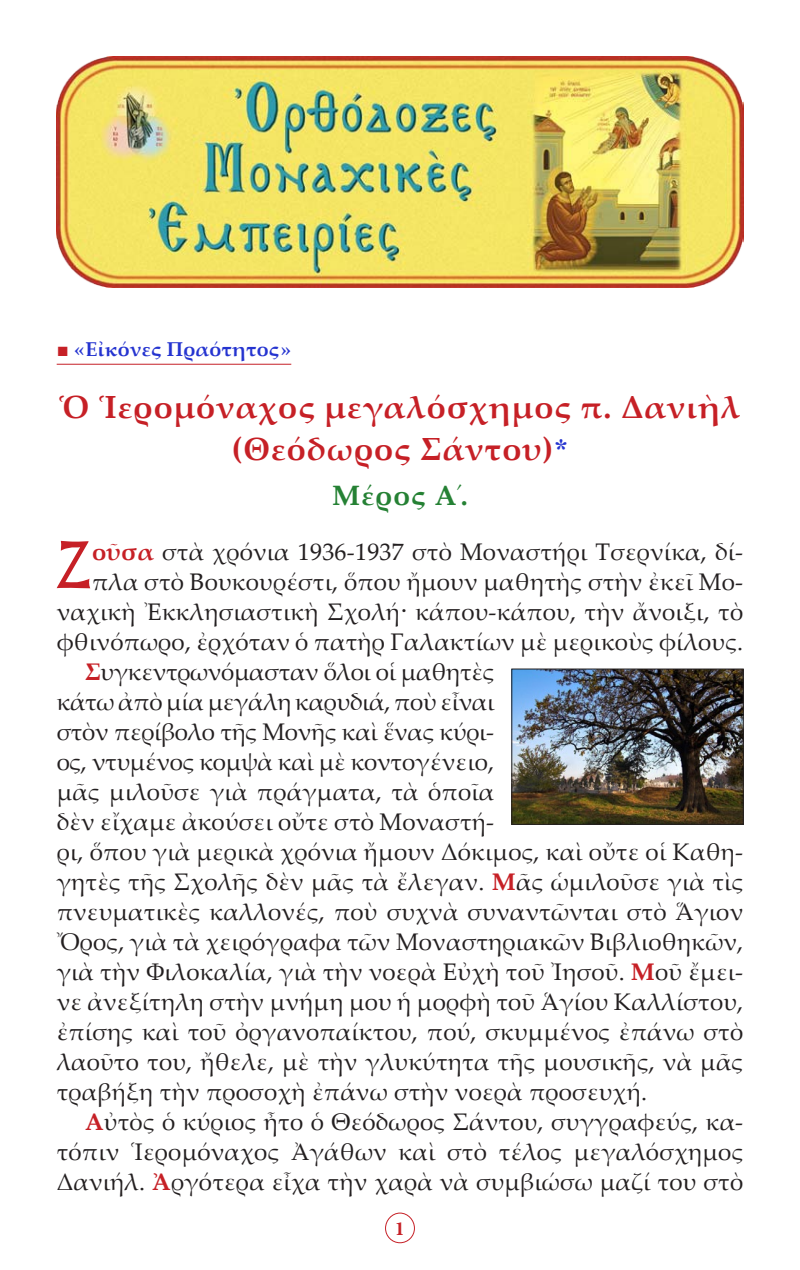
<style>
.page{position:relative;width:800px;height:1270px;background:#fff}
.page>*{position:absolute;margin:0;border:0;box-sizing:border-box;transform-origin:0 0}
.t1{font:66.6px "BYZIMAK";color:#c62026}
.t2{font:700 32px "Palatino Linotype";letter-spacing:.03em;color:#c62026}
.t3{font:700 28px "Palatino Linotype";letter-spacing:.04em;color:#258134}
.t4{font:24px/30px "Palatino Linotype";letter-spacing:.01em;color:#231f20;text-align:right}
.t5{font:700 20px "Palatino Linotype";letter-spacing:.01em;color:#2534d0}
.t6{font:700 20px "Minion Pro";color:#c62026}
.s1{font-family:"CTOS New Times Roman Test 1";font-weight:400;color:#c62026}
.s2{font-family:"CTOS New Times Bold Test 1";font-weight:400;font-size:28px;color:#2534d0}
.s3{font-weight:700;color:#c62026}
</style>
<div class="page">
<div style="left:385px;top:1213px;width:30px;height:30px;border:1px solid #c62026;border-radius:50%"></div>
<hr style="left:57px;top:364px;width:234px;height:1px;background:#c62026">
<img style="left:57px;top:57px;width:686px;height:230px">
<img style="left:513px;top:670px;width:229px;height:153px">
<div style="left:511px;top:668px;width:233px;height:157px;border:1px solid #231f20"></div>
<p class="t5" style="left:57px;top:335px;width:236px"><span class="s1">■</span> «Εἰκόνες Πραότητος»</p>
<p class="t2" style="left:60px;top:385px;width:682px">Ὁ Ἱερομόναχος μεγαλόσχημος π. Δανιὴλ</p>
<p class="t2" style="left:232px;top:426px;width:338px">(Θεόδωρος Σάντου)<span class="s2">*</span></p>
<p class="t3" style="left:332px;top:476px;width:137px">Μέρος Α´.</p>
<p class="t1" style="left:56px;top:525px;width:38px">Ζ</p>
<p class="t4" style="left:57px;top:536px;width:688px"><span class="s3">οῦσα</span> στὰ χρόνια 1936-1937 στὸ Μοναστήρι Τσερνίκα, δί&shy;πλα στὸ Βουκουρέστι, ὅπου ἤμουν μαθητὴς στὴν ἐκεῖ Μο&shy;ναχικὴ Ἐκκλησιαστικὴ Σχολή· κάπου-κάπου, τὴν ἄνοιξι, τὸ φθινόπωρο, ἐρχόταν ὁ πατὴρ Γαλακτίων μὲ μερικοὺς φίλους.</p>
<p class="t4" style="left:57px;top:656px;width:688px;text-align:left;text-indent:28px"><span class="s3">Σ</span>υγκεντρωνόμασταν ὅλοι οἱ μαθητὲς<br>κάτω ἀπὸ μία μεγάλη καρυδιά, ποὺ εἶναι<br>στὸν περίβολο τῆς Μονῆς καὶ ἕνας κύρι-<br>ος, ντυμένος κομψὰ καὶ μὲ κοντογένειο,<br>μᾶς μιλοῦσε γιὰ πράγματα, τὰ ὁποῖα<br>δὲν εἴχαμε ἀκούσει οὔτε στὸ Μοναστή-<br>ρι, ὅπου γιὰ μερικὰ χρόνια ἤμουν Δόκιμος, καὶ οὔτε οἱ Καθη&shy;γητὲς τῆς Σχολῆς δὲν μᾶς τὰ ἔλεγαν. <span class="s3">Μ</span>ᾶς ὡμιλοῦσε γιὰ τὶς πνευματικὲς καλλονές, ποὺ συχνὰ συναντῶνται στὸ Ἅγιον Ὄρος, γιὰ τὰ χειρόγραφα τῶν Μοναστηριακῶν Βιβλιοθηκῶν, γιὰ τὴν Φιλοκαλία, γιὰ τὴν νοερὰ Εὐχὴ τοῦ Ἰησοῦ. <span class="s3">Μ</span>οῦ ἔμει&shy;νε ἀνεξίτηλη στὴν μνήμη μου ἡ μορφὴ τοῦ Ἁγίου Καλλίστου, ἐπίσης καὶ τοῦ ὀργανοπαίκτου, πού, σκυμμένος ἐπάνω στὸ λαοῦτο του, ἤθελε, μὲ τὴν γλυκύτητα τῆς μουσικῆς, νὰ μᾶς τραβήξη τὴν προσοχὴ ἐπάνω στὴν νοερὰ προσευχή.</p>
<p class="t4" style="left:57px;top:1106px;width:688px;text-align:justify;text-indent:28px"><span class="s3">Α</span>ὐτὸς ὁ κύριος ἦτο ὁ Θεόδωρος Σάντου, συγγραφεύς, κα&shy;τόπιν Ἱερομόναχος Ἀγάθων καὶ στὸ τέλος μεγαλόσχημος Δανιήλ. <span class="s3">Ἀ</span>ργότερα εἶχα τὴν χαρὰ νὰ συμβιώσω μαζί του στὸ</p>
<p class="t6" style="left:395px;top:1214px;width:11px">1</p>
</div>
